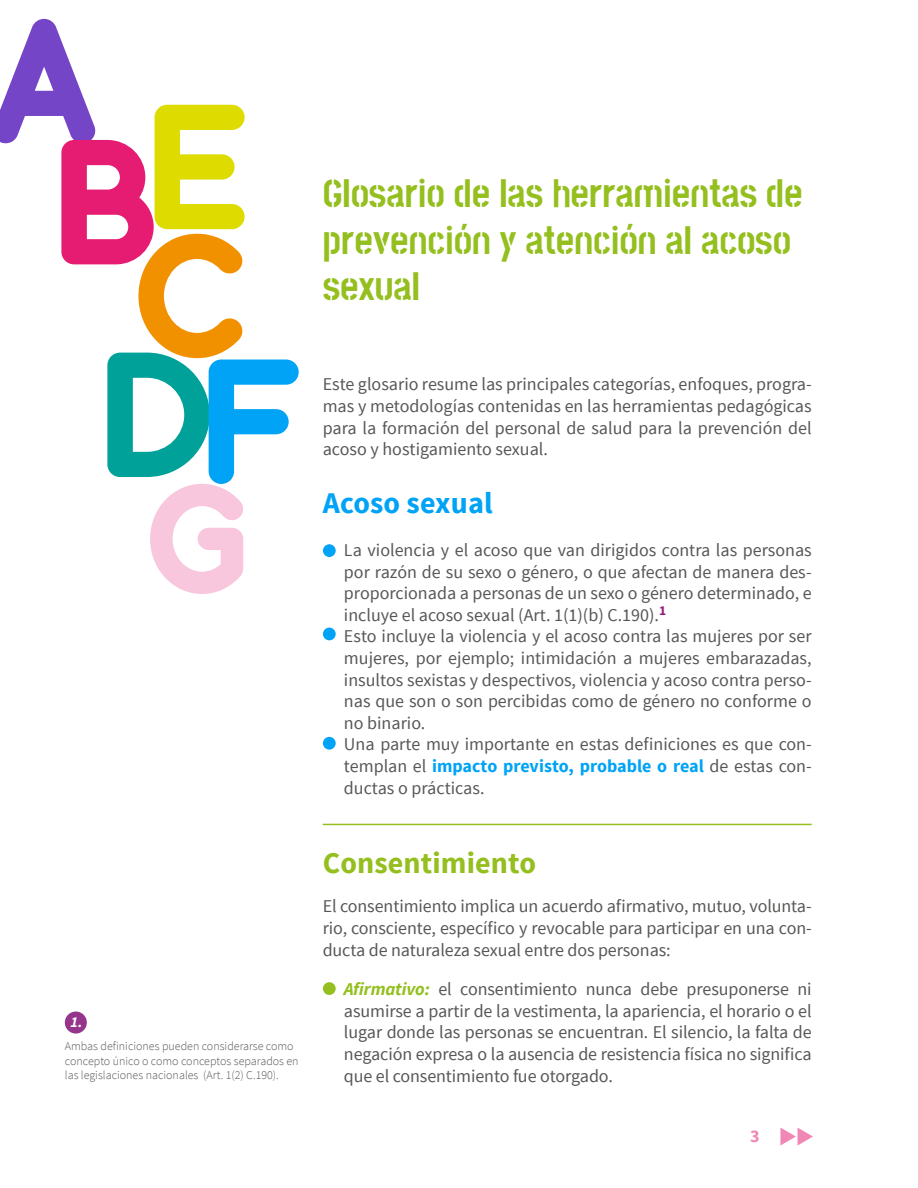
<style>
.page{position:relative;width:918px;height:1188px;background:#fff}
.page>*{position:absolute;margin:0;border:0;box-sizing:border-box;transform-origin:0 0}
.t1{font:700 39px/46.8px "Stick No Bills";color:#94bf1f}
.t2{font:700 30px "Source Sans Pro";letter-spacing:.005em;color:#94bf1f}
.t3{font:700 30px "Source Sans Pro";letter-spacing:.005em;color:#00a3f5}
.t4{font:18px/21.6px "Source Sans Pro";color:#575756;text-align:justify}
.t5{font:700 18px "Source Sans Pro";color:#f087b5}
.t6{font:italic 700 15px "Source Sans Pro";color:#fff}
.t7{font:300 12px/14.4px "Source Sans Pro";color:#575756}
.s1{font-weight:700;color:#00a3f5}
.s2{font-weight:700;font-style:italic;color:#94bf1f}
</style>
<div class="page">
<svg style="left:780px;top:1128px;width:33px;height:17px"></svg>
<div style="left:323px;top:544px;width:13px;height:13px;background:#00a3f5;border-radius:50%"></div>
<div style="left:323px;top:628px;width:13px;height:12px;background:#00a3f5;border-radius:50%"></div>
<div style="left:323px;top:737px;width:13px;height:13px;background:#00a3f5;border-radius:50%"></div>
<div style="left:323px;top:982px;width:13px;height:13px;background:#94bf1f;border-radius:50%"></div>
<div style="left:65px;top:1012px;width:22px;height:22px;background:#95358c;border-radius:50%"></div>
<hr style="left:323px;top:824px;width:489px;height:1px;background:#94bf1f">
<svg style="left:0;top:19px;width:299px;height:575px"></svg>
<h1 class="t1" style="left:323px;top:171px;width:481px">Glosario de las herramientas de prevención y atención al acoso sexual</h1>
<p class="t6" style="left:70px;top:1013px;width:13px">1.</p>
<p class="t7" style="left:65px;top:1039px;width:235px">Ambas definiciones pueden considerarse como concepto único o como conceptos separados en las legislaciones nacionales (Art. 1(2) C.190).</p>
<p class="t4" style="left:323px;top:374px;width:490px">Este glosario resume las principales categorías, enfoques, progra&shy;mas y metodologías contenidas en las herramientas pedagógicas para la formación del personal de salud para la prevención del acoso y hostigamiento sexual.</p>
<h2 class="t3" style="left:323px;top:484px;width:172px">Acoso sexual</h2>
<p class="t4" style="left:344px;top:539px;width:469px;text-align:left">La violencia y el acoso que van dirigidos contra las personas por razón de su sexo o género, o que afectan de manera des&shy;proporcionada a personas de un sexo o género determinado, e incluye el acoso sexual (Art. 1(1)(b) C.190).<sup>1<br></sup>Esto incluye la violencia y el acoso contra las mujeres por ser mujeres, por ejemplo; intimidación a mujeres embarazadas, insultos sexistas y despectivos, violencia y acoso contra perso&shy;nas que son o son percibidas como de género no conforme o no binario.<br>Una parte muy importante en estas definiciones es que con&shy;templan el <span class="s1">impacto previsto, probable o real</span> de estas con&shy;ductas o prácticas.</p>
<h2 class="t2" style="left:323px;top:844px;width:215px">Consentimiento</h2>
<p class="t4" style="left:323px;top:896px;width:490px">El consentimiento implica un acuerdo afirmativo, mutuo, volunta&shy;rio, consciente, específico y revocable para participar en una con&shy;ducta de naturaleza sexual entre dos personas:</p>
<p class="t4" style="left:344px;top:979px;width:469px"><span class="s2">Afirmativo:</span> el consentimiento nunca debe presuponerse ni asumirse a partir de la vestimenta, la apariencia, el horario o el lugar donde las personas se encuentran. El silencio, la falta de negación expresa o la ausencia de resistencia física no significa que el consentimiento fue otorgado.</p>
<p class="t5" style="left:750px;top:1125px;width:11px">3</p>
</div>
